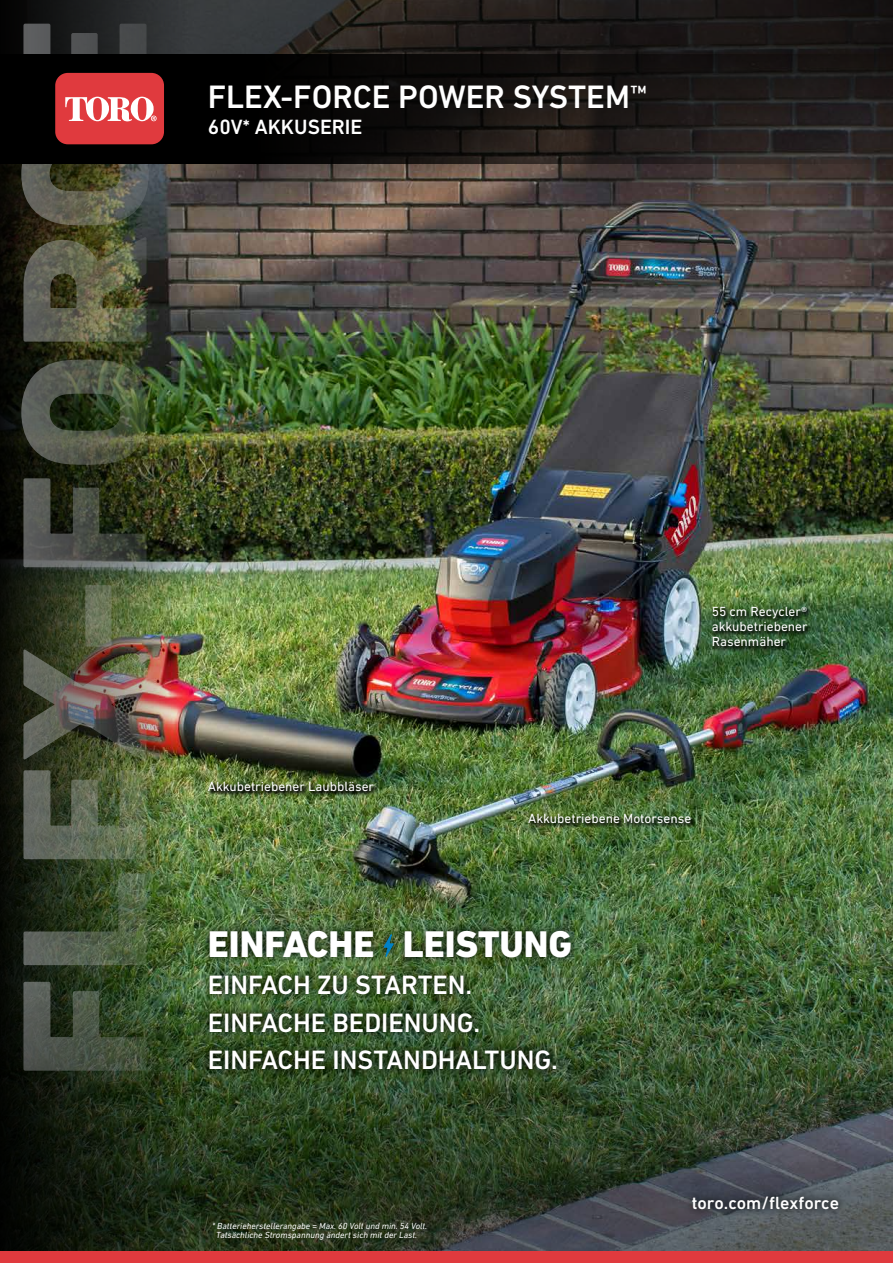
<style>
.page{position:relative;width:893px;height:1263px;background:#fff}
.page>*{position:absolute;margin:0;border:0;box-sizing:border-box;transform-origin:0 0}
.t1{font:800 37.8px "DIN Next LT Pro";color:#fff}
.t2{font:500 33px "DIN Next LT Pro";color:#fff}
.t3{font:500 27px/37.5px "DIN Next LT Pro";color:#fff}
.t4{font:500 21px "DIN Next LT Pro";color:#fff}
.t5{font:500 18px "DIN Next LT Pro";color:#fff}
.t6{font:13.5px/15px "DIN Next LT Pro";color:#fff;text-align:justify}
.t7{font:italic 9px/9px "DIN Next LT Pro";color:#fff}
</style>
<div class="page">
<img style="left:187px;top:224px;width:706px;height:762px">
<svg style="left:187px;top:0;width:706px;height:224px;background:#3e3633"></svg>
<img style="left:0;top:0;width:187px;height:986px">
<svg style="left:23px;top:982px;width:124px;height:4px"></svg>
<svg style="left:23px;top:873px;width:124px;height:92px;background:#3e4d34"></svg>
<svg style="left:23px;top:770px;width:124px;height:89px;background:#5a654d"></svg>
<img style="left:23px;top:647px;width:124px;height:115px">
<svg style="left:85px;top:585px;width:27px;height:62px;background:#6a7458"></svg>
<svg style="left:23px;top:478px;width:124px;height:89px;background:#3f4337"></svg>
<svg style="left:21px;top:360px;width:128px;height:105px;background:#444d38"></svg>
<svg style="left:23px;top:237px;width:124px;height:105px;background:#5a5b44"></svg>
<svg style="left:0;top:54px;width:893px;height:109px;background:#131110"></svg>
<div style="left:55px;top:73px;width:109px;height:71px;background:#e03a3e;border-radius:13px"></div>
<svg style="left:21px;top:24px;width:136px;height:201px"></svg>
<svg style="left:0;top:986px;width:893px;height:265px;background:#31402b"></svg>
<div style="left:711px;top:606px;width:102px;height:46px;background:#000;opacity:.75"></div>
<div style="left:527px;top:813px;width:169px;height:15px;background:#000;opacity:.75"></div>
<svg style="left:207px;top:781px;width:172px;height:16px;background:#405228"></svg>
<div style="left:0;top:1251px;width:893px;height:12px;background:#e03a3e"></div>
<div style="left:684px;top:1187px;width:163px;height:30px;background:#000;opacity:.75"></div>
<div style="left:201px;top:922px;width:379px;height:156px;background:#000;opacity:.75"></div>
<svg style="left:383px;top:928px;width:12px;height:35px"></svg>
<h2 class="t2" style="left:208px;top:78px;width:440px">FLEX-FORCE POWER SYSTEM<sup>™</sup></h2>
<h3 class="t4" style="left:208px;top:114px;width:156px">60V* AKKUSERIE</h3>
<h3 class="t6" style="left:712px;top:604px;width:98px">55 cm Recycler® akkubetriebener Rasenmäher</h3>
<h3 class="t6" style="left:208px;top:779px;width:168px">Akkubetriebener Laubbläser</h3>
<h3 class="t6" style="left:528px;top:811px;width:165px">Akkubetriebene Motorsense</h3>
<h1 class="t1" style="left:208px;top:922px;width:366px">EINFACHE LEISTUNG</h1>
<h3 class="t3" style="left:208px;top:966px;width:352px">EINFACH ZU STARTEN.<br>EINFACHE BEDIENUNG.<br>EINFACHE INSTANDHALTUNG.</h3>
<p class="t7" style="left:216px;top:1221px;width:213px;text-indent:-4px">* Batterieherstellerangabe = Max. 60 Volt und min. 54 Volt.<br>Tatsächliche Stromspannung ändert sich mit der Last.</p>
<h3 class="t5" style="left:692px;top:1192px;width:149px">toro.com/flexforce</h3>
</div>
